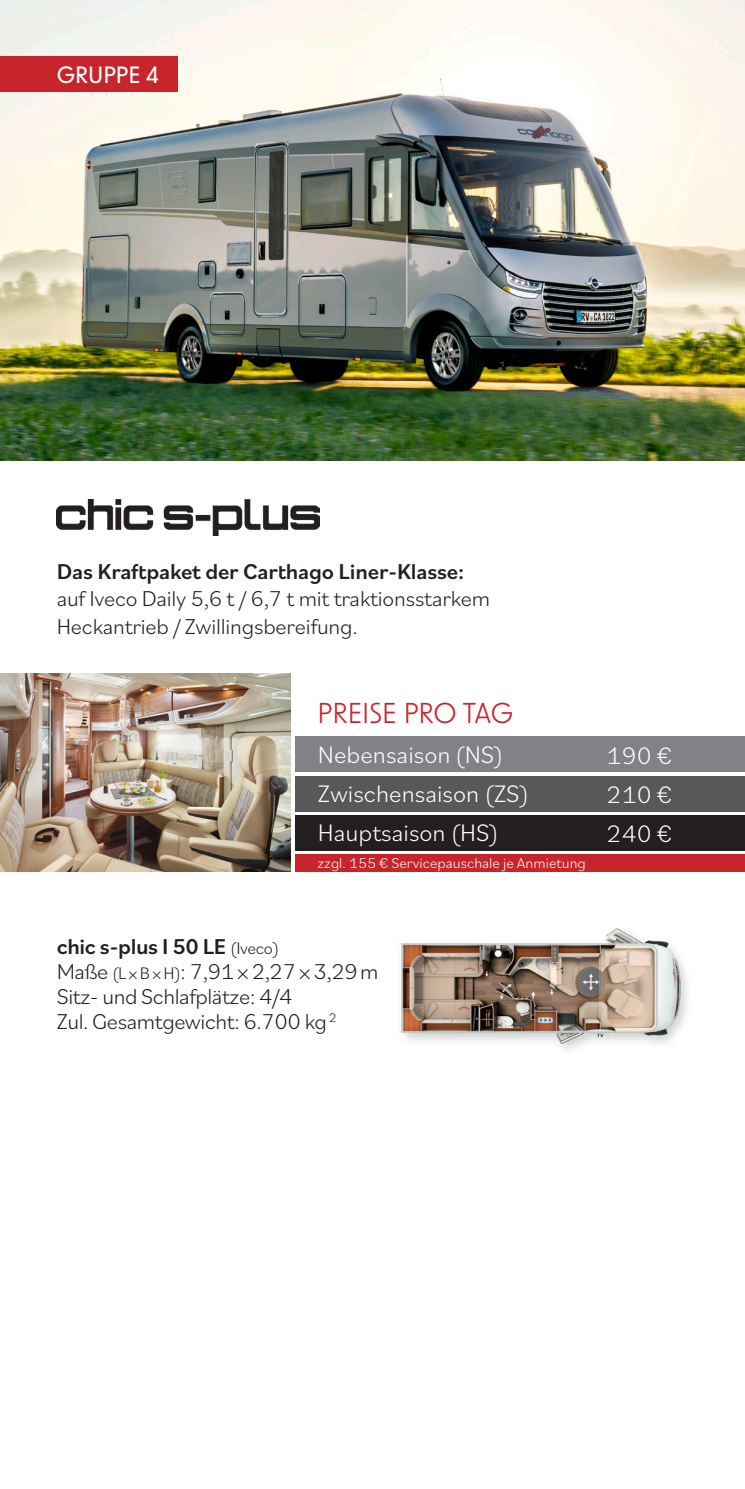
<style>
.page{position:relative;width:745px;height:1489px;background:#fff}
.page>*{position:absolute;margin:0;border:0;box-sizing:border-box;transform-origin:0 0}
.t1{font:27.5px "New Order";color:#c8242b}
.t2{font:300 25px "Bilo";color:#fff}
.t3{font:300 22.5px/27.5px "Bilo";letter-spacing:-.01em;color:#231f20}
.t4{font:500 22.5px "Bilo";letter-spacing:-.01em;color:#231f20}
.t5{font:500 22.5px "New Order";color:#fff}
.t6{font:300 15px "Bilo";color:#fff}
.s1{font-weight:300;font-size:17.5px}
.s2{font-size:17.5px}
</style>
<div class="page">
<img style="left:0;top:0;width:744px;height:461px">
<img style="left:0;top:673px;width:291px;height:198px">
<div style="left:0;top:57px;width:177px;height:35px;background:#c8242b"></div>
<img style="left:57px;top:500px;width:262px;height:35px">
<div style="left:292px;top:775px;width:452px;height:36px;background:#57585a"></div>
<div style="left:292px;top:814px;width:452px;height:36px;background:#231f20"></div>
<div style="left:294px;top:853px;width:450px;height:18px;background:#c8242b"></div>
<div style="left:292px;top:736px;width:452px;height:36px;background:#808285"></div>
<hr style="left:291px;top:673px;width:3px;height:200px;background:#fff">
<img style="left:398px;top:928px;width:290px;height:122px">
<p class="t5" style="left:57px;top:61px;width:104px">GRUPPE 4</p>
<p class="t4" style="left:57px;top:555px;width:409px">Das Kraftpaket der Carthago Liner-Klasse:</p>
<p class="t3" style="left:57px;top:584px;width:434px">auf Iveco Daily 5,6 t / 6,7 t mit traktionsstarkem<br>Heckantrieb / Zwillingsbereifung.</p>
<p class="t1" style="left:317px;top:695px;width:197px">PREISE PRO TAG</p>
<p class="t2" style="left:317px;top:737px;width:187px">Nebensaison (NS)</p>
<p class="t2" style="left:606px;top:738px;width:67px">190 €</p>
<p class="t2" style="left:317px;top:776px;width:212px">Zwischensaison (ZS)</p>
<p class="t2" style="left:606px;top:777px;width:67px">210 €</p>
<p class="t2" style="left:317px;top:815px;width:182px">Hauptsaison (HS)</p>
<p class="t6" style="left:317px;top:852px;width:270px">zzgl. 155 € Servicepauschale je Anmietung</p>
<p class="t2" style="left:606px;top:816px;width:67px">240 €</p>
<p class="t4" style="left:57px;top:931px;width:224px">chic s-plus I 50 LE <span class="s1">(Iveco)</span></p>
<p class="t3" style="left:57px;top:956px;width:323px">Maße <span class="s2">(L×B×H)</span>: 7,91×2,27×3,29m</p>
<p class="t3" style="left:57px;top:981px;width:237px">Sitz- und Schlafplätze: 4/4</p>
<p class="t3" style="left:57px;top:1006px;width:281px">Zul. Gesamtgewicht: 6.700 kg <sup>2</sup></p>
</div>
